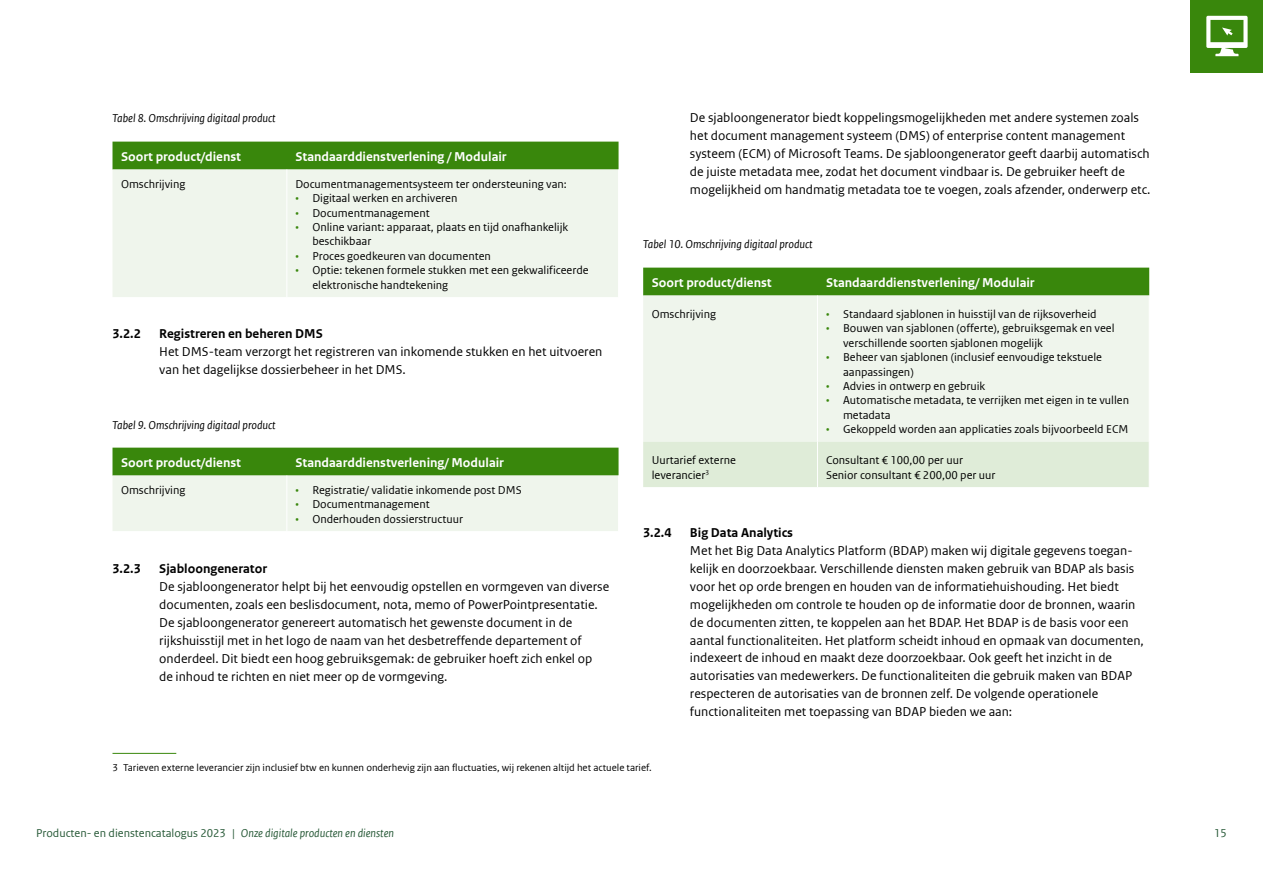
<style>
.page{position:relative;width:1263px;height:893px;background:#fff}
.page>*{position:absolute;margin:0;border:0;box-sizing:border-box;transform-origin:0 0}
.Body{font:13.5px/18px "Rijksoverheid Sans Web Text";color:#000}
.Table_Head{font:700 13.5px "Rijksoverheid Sans Web Text";color:#fff}
.Head_3{font:700 13.5px "Rijksoverheid Sans Web Text";color:#000}
.Table_Body_Left{font:12px/14.4px "Rijksoverheid Sans Web Text";color:#000}
.Image_Caption{font:italic 12px "Rijksoverheid Sans Web Text";color:#000}
.t1{font:12px "Rijksoverheid Sans Web Text";color:#275937}
.Table_Body_Left-2{font:12px "Rijksoverheid Sans Web Text Regular 2";color:#000}
.Table_Body_Left-3{font:10.5px "Rijksoverheid Sans Web Text";color:#000}
.s1{color:#39870c}
.s2{font-family:"Rijksoverheid Sans Web Text Regular 2"}
.s3{font-style:italic}
</style>
<div class="page">
<div style="left:112px;top:142px;width:506px;height:28px;background:#39870c"></div>
<div style="left:113px;top:170px;width:505px;height:127px;background:#eff5ec"></div>
<hr style="left:286px;top:170px;width:1px;height:127px;background:#fff">
<svg style="left:112px;top:448px;width:506px;height:83px;background:#b3d0a2"></svg>
<hr style="left:286px;top:476px;width:1px;height:55px;background:#fff">
<hr style="left:112px;top:753px;width:64px;height:1px;background:#39870c">
<div style="left:643px;top:268px;width:506px;height:28px;background:#39870c"></div>
<div style="left:643px;top:296px;width:506px;height:146px;background:#eff5ec"></div>
<div style="left:643px;top:442px;width:506px;height:45px;background:#dfecd8"></div>
<hr style="left:817px;top:296px;width:1px;height:146px;background:#fff">
<hr style="left:817px;top:442px;width:1px;height:45px;background:#fff">
<div style="left:1191px;top:0;width:72px;height:72px;background:#39870c"></div>
<svg style="left:1206px;top:16px;width:41px;height:40px"></svg>
<p class="Image_Caption" style="left:112px;top:112px;width:165px">Tabel 8. Omschrijving digitaal product</p>
<p class="Table_Head" style="left:121px;top:149px;width:122px">Soort product/dienst</p>
<p class="Table_Head" style="left:295px;top:149px;width:213px">Standaarddienstverlening / Modulair</p>
<p class="Table_Body_Left" style="left:121px;top:177px;width:66px">Omschrijving</p>
<p class="Table_Body_Left" style="left:295px;top:177px;width:273px">Documentmanagementsysteem ter ondersteuning van:</p>
<p class="Table_Body_Left" style="left:295px;top:191px;width:164px"><span class="s1">•</span> Digitaal werken en archiveren</p>
<p class="Table_Body_Left" style="left:295px;top:205px;width:136px"><span class="s1">•</span> Documentmanagement</p>
<p class="Table_Body_Left" style="left:312px;top:220px;width:257px;text-indent:-17px"><span class="s1">•</span> Online variant: apparaat, plaats en tijd onafhankelijk beschikbaar</p>
<p class="Table_Body_Left" style="left:295px;top:249px;width:197px"><span class="s1">•</span> Proces goedkeuren van documenten</p>
<p class="Table_Body_Left" style="left:312px;top:263px;width:278px;text-indent:-17px"><span class="s1">•</span> Optie: tekenen formele stukken met een gekwalificeerde elektronische handtekening</p>
<h3 class="Head_3" style="left:112px;top:326px;width:30px">3.2.2</h3>
<h3 class="Head_3" style="left:159px;top:326px;width:165px">Registreren en beheren DMS</h3>
<p class="Body" style="left:159px;top:343px;width:445px">Het DMS-team verzorgt het registreren van inkomende stukken en het uitvoeren van het dagelijkse dossierbeheer in het DMS.</p>
<p class="Image_Caption" style="left:112px;top:418px;width:165px">Tabel 9. Omschrijving digitaal product</p>
<p class="Table_Head" style="left:121px;top:455px;width:122px">Soort product/dienst</p>
<p class="Table_Head" style="left:295px;top:455px;width:210px">Standaarddienstverlening/ Modulair</p>
<p class="Table_Body_Left" style="left:121px;top:483px;width:66px">Omschrijving</p>
<p class="Table_Body_Left" style="left:295px;top:483px;width:228px"><span class="s1">•</span> Registratie/ validatie inkomende post DMS</p>
<p class="Table_Body_Left" style="left:295px;top:497px;width:136px"><span class="s1">•</span> Documentmanagement</p>
<p class="Table_Body_Left" style="left:295px;top:511px;width:169px"><span class="s1">•</span> Onderhouden dossierstructuur</p>
<h3 class="Head_3" style="left:112px;top:560px;width:30px">3.2.3</h3>
<h3 class="Head_3" style="left:159px;top:560px;width:109px">Sjabloongenerator</h3>
<p class="Body" style="left:159px;top:577px;width:451px">De sjabloongenerator helpt bij het eenvoudig opstellen en vormgeven van diverse documenten, zoals een beslisdocument, nota, memo of PowerPointpresentatie.<br><span class="s2">De sjabloongenerator genereert automatisch het gewenste document in de </span>rijkshuisstijl met in het logo de naam van het desbetreffende departement of onderdeel. Dit biedt een hoog gebruiksgemak: de gebruiker hoeft zich enkel op <span class="s2">de inhoud te richten en niet meer op de vormgeving.</span></p>
<p class="Body" style="left:690px;top:109px;width:462px">De sjabloongenerator biedt koppelingsmogelijkheden met andere systemen zoals het document management systeem (DMS) of enterprise content management systeem (ECM) of Microsoft Teams. De sjabloongenerator geeft daarbij automatisch de juiste metadata mee, zodat het document vindbaar is. De gebruiker heeft de mogelijkheid om handmatig metadata toe te voegen, zoals afzender, onderwerp etc.</p>
<p class="Image_Caption" style="left:643px;top:238px;width:171px">Tabel 10. Omschrijving digitaal product</p>
<p class="Table_Head" style="left:652px;top:275px;width:122px">Soort product/dienst</p>
<p class="Table_Head" style="left:826px;top:275px;width:210px">Standaarddienstverlening/ Modulair</p>
<p class="Table_Body_Left" style="left:652px;top:307px;width:66px">Omschrijving</p>
<p class="Table_Body_Left" style="left:826px;top:307px;width:272px"><span class="s1">•</span> Standaard sjablonen in huisstijl van de rijksoverheid</p>
<p class="Table_Body_Left" style="left:843px;top:321px;width:273px;text-indent:-17px"><span class="s1">•</span> Bouwen van sjablonen (offerte), gebruiksgemak en veel verschillende soorten sjablonen mogelijk</p>
<p class="Table_Body_Left" style="left:843px;top:350px;width:260px;text-indent:-17px"><span class="s1">•</span> Beheer van sjablonen (inclusief eenvoudige tekstuele aanpassingen)</p>
<p class="Table_Body_Left" style="left:826px;top:379px;width:161px"><span class="s1">•</span> Advies in ontwerp en gebruik</p>
<p class="Table_Body_Left" style="left:843px;top:393px;width:287px;text-indent:-17px"><span class="s1">•</span> Automatische metadata, te verrijken met eigen in te vullen metadata</p>
<p class="Table_Body_Left" style="left:826px;top:422px;width:304px"><span class="s1">•</span> Gekoppeld worden aan applicaties zoals bijvoorbeeld ECM</p>
<p class="Table_Body_Left" style="left:652px;top:453px;width:86px">Uurtarief externe</p>
<p class="Table_Body_Left" style="left:652px;top:467px;width:59px">leverancier<sup>3</sup></p>
<p class="Table_Body_Left-2" style="left:826px;top:453px;width:138px">Consultant € 100,00 per uur</p>
<p class="Table_Body_Left-2" style="left:826px;top:468px;width:171px">Senior consultant € 200,00 per uur</p>
<h3 class="Head_3" style="left:643px;top:524px;width:30px">3.2.4</h3>
<h3 class="Head_3" style="left:690px;top:524px;width:105px">Big Data Analytics</h3>
<p class="Body" style="left:690px;top:541px;width:455px">Met het Big Data Analytics Platform (BDAP) maken wij digitale gegevens toegan&shy;kelijk en doorzoekbaar. Verschillende diensten maken gebruik van BDAP als basis voor het op orde brengen en houden van de informatiehuishouding. Het biedt mogelijkheden om controle te houden op de informatie door de bronnen, waarin de documenten zitten, te koppelen aan het BDAP. Het BDAP is de basis voor een aantal functionaliteiten. Het platform scheidt inhoud en opmaak van documenten, indexeert de inhoud en maakt deze doorzoekbaar. Ook geeft het inzicht in de autorisaties van medewerkers. De functionaliteiten die gebruik maken van BDAP respecteren de autorisaties van de bronnen zelf. De volgende operationele functionaliteiten met toepassing van BDAP bieden we aan:</p>
<p class="Table_Body_Left-3" style="left:112px;top:762px;width:541px">3 Tarieven externe leverancier zijn inclusief btw en kunnen onderhevig zijn aan fluctuaties, wij rekenen altijd het actuele tarief.</p>
<p class="t1" style="left:36px;top:826px;width:360px">Producten- en dienstencatalogus 2023 | <span class="s3">Onze digitale producten en diensten</span></p>
<p class="t1" style="left:1214px;top:826px;width:14px">15</p>
</div>
